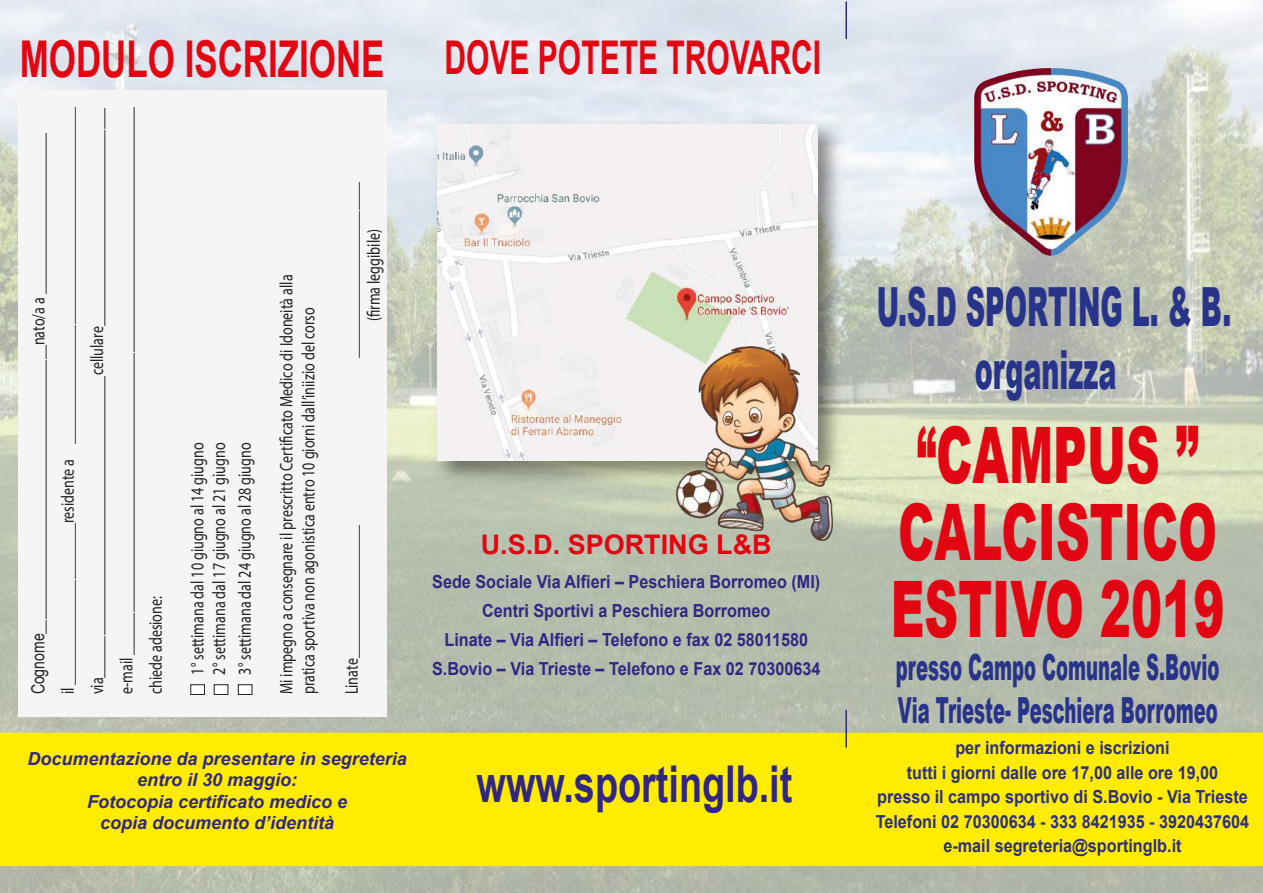
<style>
.page{position:relative;width:1263px;height:893px;background:#fff}
.page>*{position:absolute;margin:0;border:0;box-sizing:border-box;transform-origin:0 0}
.t1{font:900 78px/76.8px "Arial";color:#e20613;text-align:center;scale:.5 1}
.t2{font:900 54px/63.4px "Arial";color:#28348a;text-align:center;scale:.5 1}
.t3{font:700 50.7px "Arial";color:#312782;scale:.74 1}
.t4{font:700 46.5px "Arial";color:#e20613;scale:.65 1}
.t5{font:900 36px/43.5px "Arial";color:#28348a;scale:.5 1}
.t6{font:700 27px "Arial";color:#e20613}
.t7{font:18.15px/29.4px "Myriad Pro";color:#231f20;scale:.77 1}
.t8{font:700 18px/24.6px "Arial";color:#2d2e82;text-align:center;scale:.9 1}
.t9{font:700 18px/29.1px "Arial";color:#312782;text-align:center;scale:.9 1}
.t10{font:italic 700 18px/21.6px "Arial";color:#312782;text-align:center}
.s1{font-size:50.7px}
.s2{font-family:"Arial"}
</style>
<div class="page">
<img style="left:0;top:0;width:1263px;height:893px">
<div style="left:0;top:733px;width:1220px;height:133px;background:#ffec00"></div>
<div style="left:1220px;top:733px;width:43px;height:133px;background:#ffec00"></div>
<img style="left:425px;top:112px;width:425px;height:382px">
<img style="left:437px;top:124px;width:380px;height:336px">
<img style="left:676px;top:346px;width:157px;height:194px">
<img style="left:975px;top:69px;width:152px;height:186px">
<hr style="left:845px;top:2px;width:2px;height:37px;background:#2d2e82">
<hr style="left:845px;top:710px;width:2px;height:37px;background:#2d2e82">
<div style="left:18px;top:90px;width:368px;height:626px;background:#f5f5f5"></div>
<div style="left:214px;top:684px;width:14px;height:11px;background:#fff;border:1px solid #231f20"></div>
<div style="left:238px;top:684px;width:14px;height:11px;background:#fff;border:1px solid #231f20"></div>
<div style="left:190px;top:684px;width:15px;height:11px;background:#fff;border:1px solid #231f20"></div>
<h3 class="t4" style="left:20px;top:25px;width:1234px"><span class="s1">MODULO ISCRIZIONE</span> DOVE POTETE TROVARCI</h3>
<p class="t7" style="left:24px;top:694px;width:765px;rotate:-90deg"><span class="s2">Cognome</span>_________________________________________nato/a a _______________________<br>il _______________________residente a ________________________________________________ via___________________________________________cellulare_______________________________ e-mail ______________________________________________________________________________ chiede adesione:</p>
<p class="t7" style="left:186px;top:675px;width:303px;line-height:21.6px;rotate:-90deg">1° settimana dal 10 giugno al 14 giugno<br>2° settimana dal 17 giugno al 21 giugno</p>
<p class="t7" style="left:230px;top:675px;width:303px;rotate:-90deg">3° settimana dal 24 giugno al 28 giugno</p>
<p class="t7" style="left:275px;top:694px;width:547px;line-height:21.8px;rotate:-90deg">Mi impegno a consegnare il prescritto Certi cato Medico di Idoneità alla pratica sportiva non agonistica entro 10 giorni dall’iniizio del corso</p>
<p class="t7" style="left:341px;top:358px;width:230px;line-height:21.8px;text-align:center;rotate:-90deg">_________________________ ( rma leggibile)</p>
<p class="t7" style="left:337px;top:694px;width:222px;rotate:-90deg">Linate___________________</p>
<p class="t10" style="left:28px;top:748px;width:381px">Documentazione da presentare in segreteria entro il 30 maggio:<br>Fotocopia certificato medico e<br>copia documento d’identità</p>
<h3 class="t6" style="left:481px;top:526px;width:293px">U.S.D. SPORTING L&amp;B</h3>
<p class="t9" style="left:432px;top:567px;width:433px">Sede Sociale Via Alfieri – Peschiera Borromeo (MI)<br>Centri Sportivi a Peschiera Borromeo<br>Linate – Via Alfieri – Telefono e fax 02 58011580<br>S.Bovio – Via Trieste – Telefono e Fax 02 70300634</p>
<h3 class="t3" style="left:477px;top:749px;width:428px">www.sportinglb.it</h3>
<h2 class="t2" style="left:877px;top:273px;width:711px">U.S.D SPORTING L. &amp; B. organizza</h2>
<h1 class="t1" style="left:891px;top:414px;width:669px">“CAMPUS ”<br>CALCISTICO<br>ESTIVO 2019</h1>
<h3 class="t5" style="left:896px;top:644px;width:649px">presso Campo Comunale S.Bovio<br>Via Trieste- Peschiera Borromeo</h3>
<p class="t8" style="left:876px;top:735px;width:416px">per informazioni e iscrizioni<br>tutti i giorni dalle ore 17,00 alle ore 19,00<br>presso il campo sportivo di S.Bovio - Via Trieste Telefoni 02 70300634 - 333 8421935 - 3920437604 e-mail segreteria@sportinglb.it</p>
</div>
